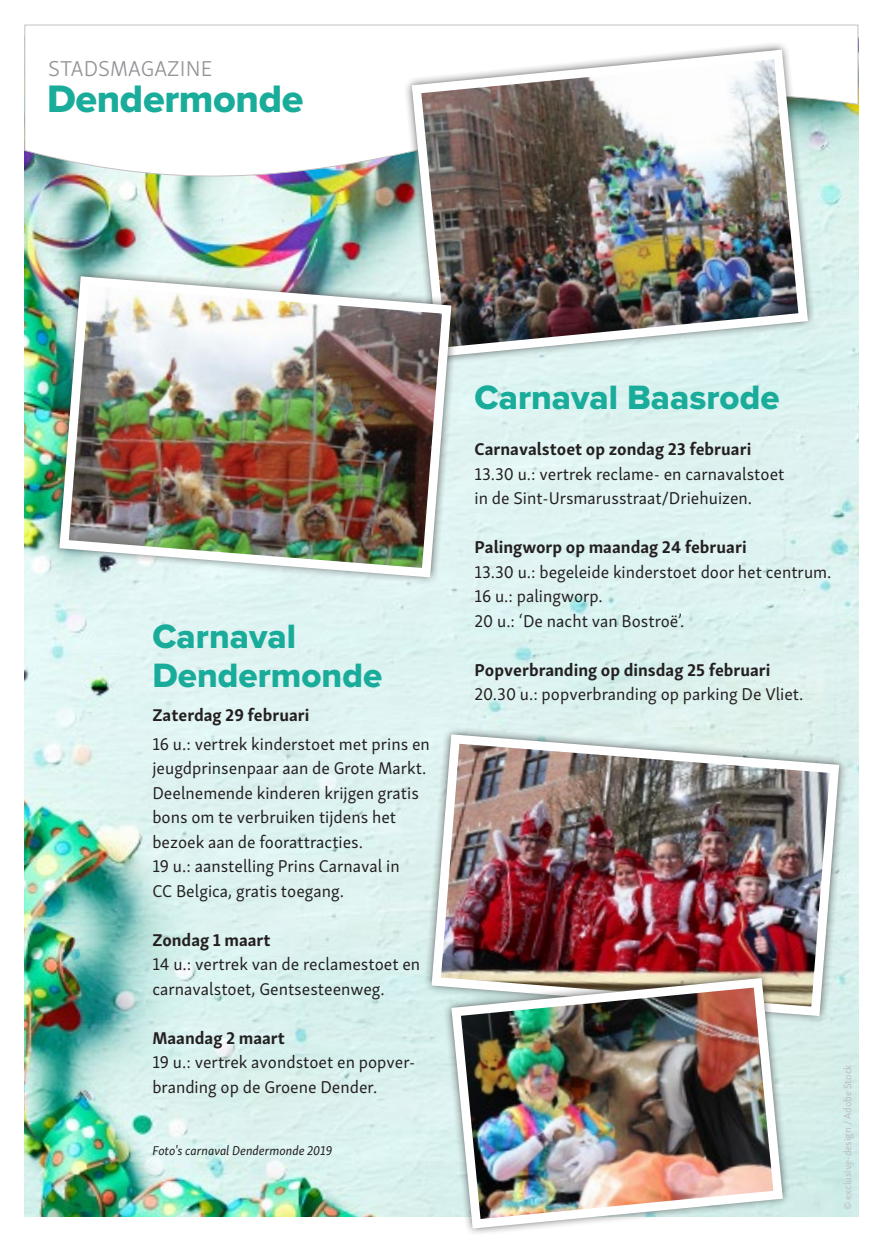
<style>
.page{position:relative;width:883px;height:1241px;background:#fff}
.page>*{position:absolute;margin:0;border:0;box-sizing:border-box;transform-origin:0 0}
.t1{font:39.73px "Proxima Nova Extrabld";letter-spacing:-.01em;color:#1aac9b}
.t2{font:35px/38.5px "Proxima Nova Extrabld";color:#1aac9b}
.t3{font:300 22.22px "Skolar Sans Latn";letter-spacing:.005em;color:#939598}
.t4{font:17.5px/24.5px "Skolar Sans Latn";color:#231f20}
.t5{font:700 17.5px "Skolar Sans Latn";color:#231f20}
.t6{font:italic 13.12px "Skolar Sans Latn";color:#231f20}
.t7{font:10.5px "Skolar Sans Latn";color:#bcbdc0}
</style>
<div class="page">
<img style="left:24px;top:242px;width:834px;height:973px">
<img style="left:24px;top:24px;width:835px;height:218px">
<svg style="left:402px;top:40px;width:416px;height:326px"></svg>
<img style="left:407px;top:45px;width:406px;height:316px">
<img style="left:50px;top:266px;width:411px;height:321px">
<img style="left:55px;top:271px;width:401px;height:311px">
<svg style="left:422px;top:724px;width:427px;height:301px;background:#daf0ed"></svg>
<img style="left:427px;top:729px;width:417px;height:291px">
<img style="left:442px;top:968px;width:350px;height:249px">
<img style="left:447px;top:973px;width:341px;height:260px">
<p class="t3" style="left:48px;top:52px;width:166px">STADSMAGAZINE</p>
<h1 class="t1" style="left:47px;top:69px;width:258px">Dendermonde</h1>
<h2 class="t2" style="left:152px;top:616px;width:231px">Carnaval<br>Dendermonde</h2>
<p class="t5" style="left:152px;top:700px;width:159px">Zaterdag 29 februari</p>
<p class="t4" style="left:152px;top:729px;width:279px">16 u.: vertrek kinderstoet met prins en jeugdprinsenpaar aan de Grote Markt.<br>Deelnemende kinderen krijgen gratis bons om te verbruiken tijdens het bezoek aan de foorattracties.<br>19 u.: aanstelling Prins Carnaval in<br>CC Belgica, gratis toegang.</p>
<p class="t5" style="left:152px;top:925px;width:120px">Zondag 1 maart</p>
<p class="t4" style="left:152px;top:950px;width:269px">14 u.: vertrek van de reclamestoet en carnavalstoet, Gentsesteenweg.</p>
<p class="t5" style="left:152px;top:1023px;width:134px">Maandag 2 maart</p>
<p class="t4" style="left:152px;top:1048px;width:264px">19 u.: vertrek avondstoet en popver&shy;branding op de Groene Dender.</p>
<p class="t6" style="left:152px;top:1140px;width:181px">Foto's carnaval Dendermonde 2019</p>
<h2 class="t2" style="left:475px;top:378px;width:307px">Carnaval Baasrode</h2>
<p class="t5" style="left:475px;top:435px;width:278px">Carnavalstoet op zondag 23 februari</p>
<p class="t4" style="left:475px;top:460px;width:311px">13.30 u.: vertrek reclame- en carnavalstoet in de Sint-Ursmarusstraat/Driehuizen.</p>
<p class="t5" style="left:475px;top:533px;width:274px">Palingworp op maandag 24 februari</p>
<p class="t4" style="left:475px;top:558px;width:358px">13.30 u.: begeleide kinderstoet door het centrum.<br>16 u.: palingworp.<br>20 u.: ‘De nacht van Bostroë’.</p>
<p class="t5" style="left:475px;top:655px;width:298px">Popverbranding op dinsdag 25 februari</p>
<p class="t4" style="left:475px;top:680px;width:330px">20.30 u.: popverbranding op parking De Vliet.</p>
<p class="t7" style="left:840px;top:1209px;width:147px;rotate:-90deg">© exclusive-design / Adobe Stock</p>
</div>
